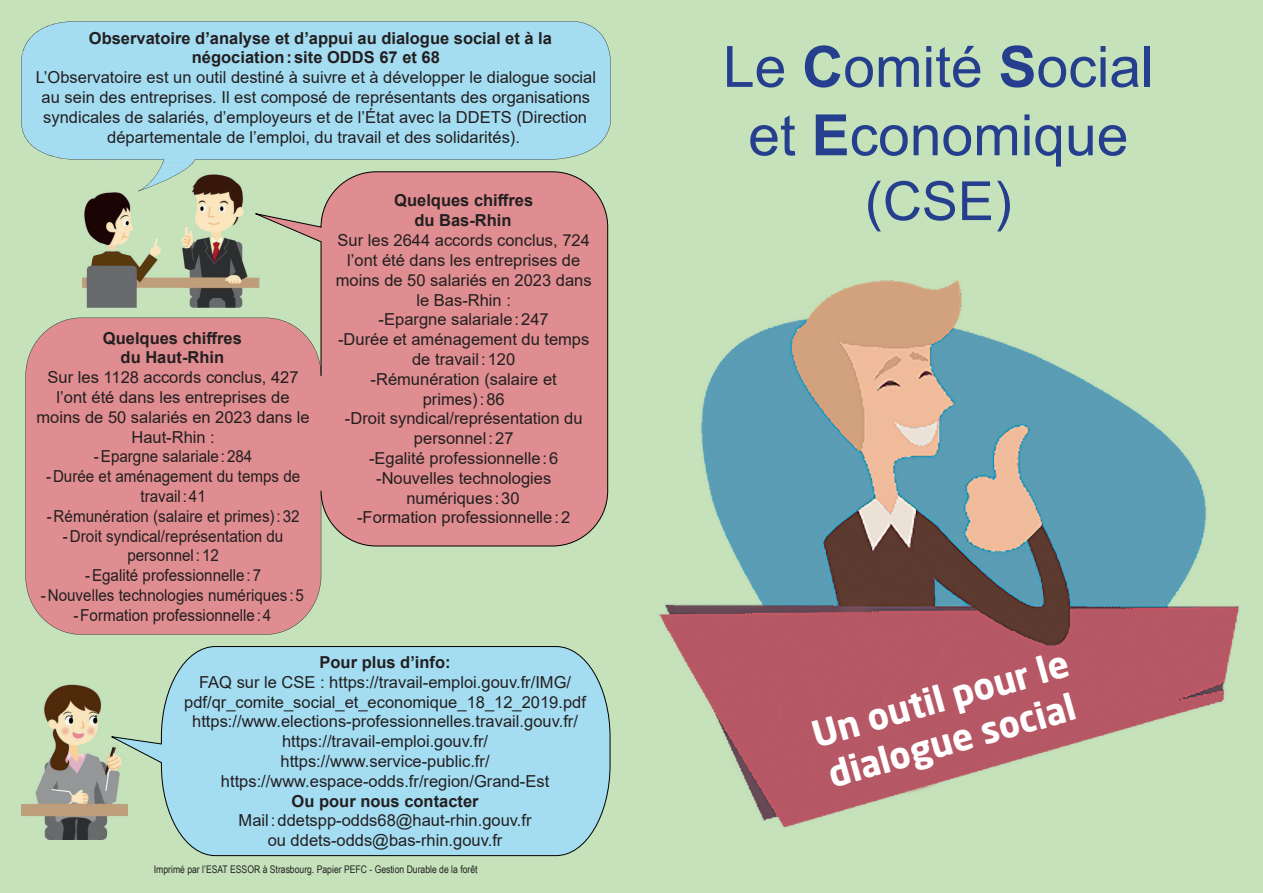
<style>
.page{position:relative;width:1263px;height:893px;background:#c5e2bb}
.page>*{position:absolute;margin:0;border:0;box-sizing:border-box;transform-origin:0 0}
.t1{font:57px/68.4px "Arial";color:#253f8e;text-align:center}
.t2{font:54px "Arial";color:#253f8e}
.t3{font:700 36px/43.2px "Neo Sans Std";color:#fff}
.t4{font:16.5px/19.8px "Arial";color:#231f20;text-align:center}
.t5{font:16.5px/19.8px "Arial";color:#231f20;text-align:center;scale:.92 1}
.t6{font:700 16.5px/19.8px "Arial";color:#231f20;text-align:center}
.t7{font:10.5px "Arial Narrow";color:#231f20}
.s1{font-weight:700}
</style>
<div class="page">
<img style="left:659px;top:281px;width:581px;height:547px">
<svg style="left:21px;top:21px;width:590px;height:151px;background:#a5dbeb"></svg>
<img style="left:21px;top:684px;width:88px;height:156px">
<img style="left:82px;top:166px;width:177px;height:142px">
<img style="left:138px;top:166px;width:52px;height:25px">
<div style="left:26px;top:318px;width:295px;height:317px;background:#df8d90"></div>
<svg style="left:259px;top:172px;width:349px;height:374px;background:#db9392"></svg>
<svg style="left:109px;top:646px;width:501px;height:210px;background:#a6dae7"></svg>
<p class="t6" style="left:89px;top:28px;width:465px">Observatoire d’analyse et d’appui au dialogue social et à la négociation : site ODDS 67 et 68</p>
<p class="t4" style="left:36px;top:67px;width:562px">L’Observatoire est un outil destiné à suivre et à développer le dialogue social au sein des entreprises. Il est composé de représentants des organisations syndicales de salariés, d’employeurs et de l’État avec la DDETS (Direction départementale de l’emploi, du travail et des solidarités).</p>
<p class="t6" style="left:103px;top:328px;width:140px">Quelques chiffres du Haut-Rhin</p>
<p class="t4" style="left:36px;top:367px;width:275px">Sur les 1128 accords conclus, 427 l’ont été dans les entreprises de moins de 50 salariés en 2023 dans le<br>Haut-Rhin :</p>
<p class="t5" style="left:94px;top:447px;width:174px">- Epargne salariale : 284</p>
<p class="t5" style="left:46px;top:466px;width:278px">- Durée et aménagement du temps de travail : 41</p>
<p class="t5" style="left:47px;top:506px;width:276px">- Rémunération (salaire et primes) : 32</p>
<p class="t5" style="left:63px;top:526px;width:241px">- Droit syndical/représentation du personnel : 12</p>
<p class="t5" style="left:85px;top:565px;width:193px">- Egalité professionnelle : 7</p>
<p class="t5" style="left:41px;top:585px;width:287px">- Nouvelles technologies numériques : 5</p>
<p class="t5" style="left:73px;top:605px;width:217px">- Formation professionnelle : 4</p>
<p class="t6" style="left:394px;top:191px;width:140px">Quelques chiffres du Bas-Rhin</p>
<p class="t4" style="left:336px;top:230px;width:257px">Sur les 2644 accords conclus, 724 l’ont été dans les entreprises de moins de 50 salariés en 2023 dans le Bas-Rhin :<br>-Epargne salariale : 247<br>-Durée et aménagement du temps de travail : 120<br>-Rémunération (salaire et<br>primes) : 86<br>-Droit syndical/représentation du personnel : 27<br>-Egalité professionnelle : 6 -Nouvelles technologies numériques : 30<br>-Formation professionnelle : 2</p>
<p class="t6" style="left:320px;top:652px;width:133px">Pour plus d’info:</p>
<p class="t4" style="left:184px;top:672px;width:403px">FAQ sur le CSE : https://travail-emploi.gouv.fr/IMG/ pdf/qr_comite_social_et_economique_18_12_2019.pdf https://www.elections-professionnelles.travail.gouv.fr/ https://travail-emploi.gouv.fr/ https://www.service-public.fr/ https://www.espace-odds.fr/region/Grand-Est</p>
<p class="t6" style="left:292px;top:791px;width:189px">Ou pour nous contacter</p>
<p class="t4" style="left:239px;top:811px;width:294px">Mail : ddetspp-odds68@haut-rhin.gouv.fr ou ddets-odds@bas-rhin.gouv.fr</p>
<p class="t7" style="left:154px;top:861px;width:325px">Imprimé par l’ESAT ESSOR à Strasbourg. Papier PEFC - Gestion Durable de la forêt</p>
<h1 class="t1" style="left:723px;top:32px;width:432px">Le <span class="s1">C</span>omité <span class="s1">S</span>ocial et <span class="s1">E</span>conomique</h1>
<h2 class="t2" style="left:865px;top:164px;width:148px">(CSE)</h2>
<h3 class="t3" style="left:807px;top:713px;width:267px;rotate:-16deg">Un outil pour le dialogue social</h3>
</div>
